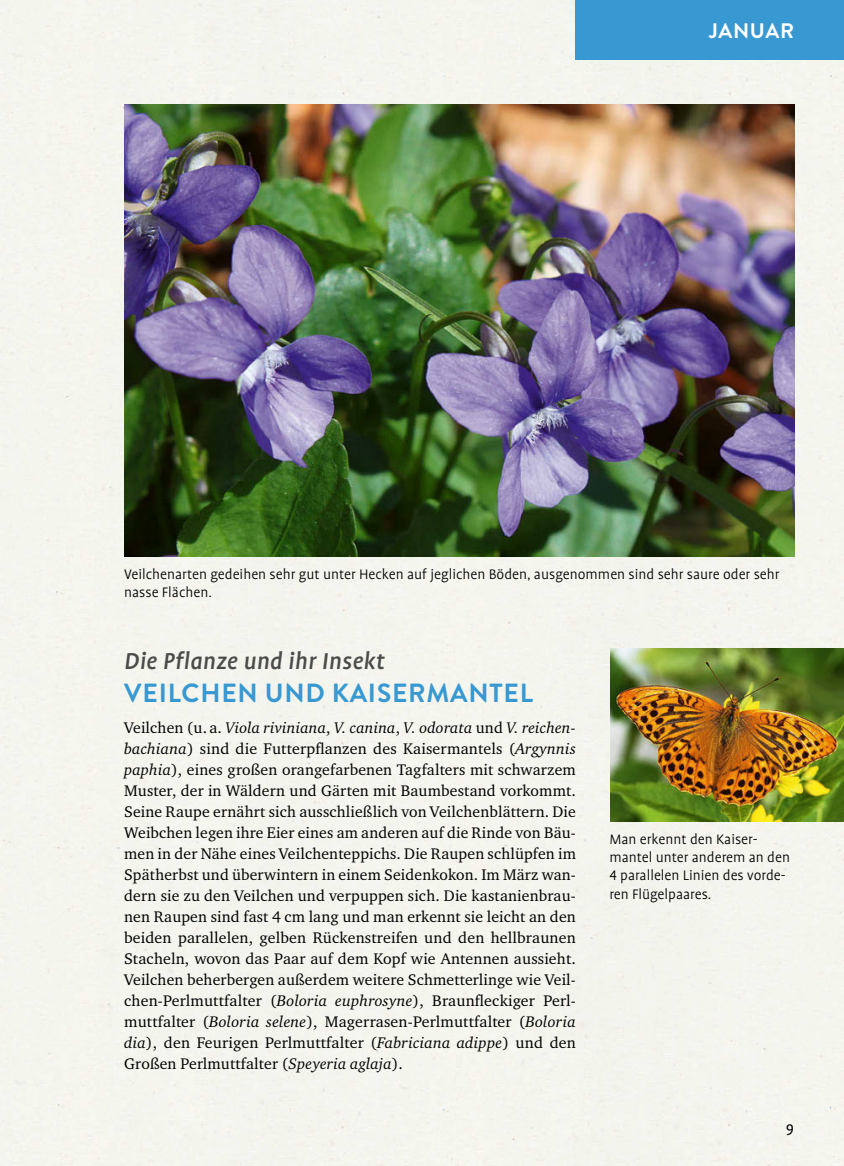
<style>
.page{position:relative;width:844px;height:1166px;background:#fff}
.page>*{position:absolute;margin:0;border:0;box-sizing:border-box;transform-origin:0 0}
.t1{font:700 26.25px "Brandon Grotesque";letter-spacing:.03em;color:#3798d2}
.t2{font:italic 500 26.25px "UV Profile Tab";letter-spacing:.01em;color:#4b4b4a}
.t3{font:700 21px "Brandon Grotesque";letter-spacing:.03em;color:#fff}
.t4{font:17.5px "UV Profile Tab";color:#000}
.t5{font:15.75px/21px "Charter ITC Pro";letter-spacing:.01em;color:#000;text-align:justify}
.t6{font:300 15.75px/18.4px "UV Profile Tab";color:#000}
.s1{font-style:italic}
</style>
<div class="page">
<div style="left:0;top:0;width:843px;height:1166px;background:#f4f5ed"></div>
<img style="left:124px;top:104px;width:670px;height:453px">
<img style="left:610px;top:649px;width:233px;height:172px">
<div style="left:575px;top:0;width:268px;height:60px;background:#3798d2"></div>
<h2 class="t3" style="left:709px;top:16px;width:86px">JANUAR</h2>
<p class="t6" style="left:124px;top:565px;width:656px">Veilchenarten gedeihen sehr gut unter Hecken auf jeglichen Böden, ausgenommen sind sehr saure oder sehr nasse Flächen.</p>
<h1 class="t2" style="left:124px;top:647px;width:262px">Die Pflanze und ihr Insekt</h1>
<h1 class="t1" style="left:124px;top:675px;width:410px">VEILCHEN UND KAISERMANTEL</h1>
<p class="t5" style="left:124px;top:717px;width:453px">Veilchen (u. a. <span class="s1">Viola riviniana</span>, <span class="s1">V. canina</span>, <span class="s1">V. odorata</span> und <span class="s1">V. reichen&shy;bachiana</span>) sind die Futterpflanzen des Kaisermantels (<span class="s1">Argynnis paphia</span>), eines großen orangefarbenen Tagfalters mit schwarzem Muster, der in Wäldern und Gärten mit Baumbestand vorkommt.<br>Seine Raupe ernährt sich ausschließlich von Veilchenblättern. Die Weibchen legen ihre Eier eines am anderen auf die Rinde von Bäu&shy;men in der Nähe eines Veilchenteppichs. Die Raupen schlüpfen im Spätherbst und überwintern in einem Seidenkokon. Im März wan&shy;dern sie zu den Veilchen und verpuppen sich. Die kastanienbrau&shy;nen Raupen sind fast 4 cm lang und man erkennt sie leicht an den beiden parallelen, gelben Rückenstreifen und den hellbraunen Stacheln, wovon das Paar auf dem Kopf wie Antennen aussieht.<br>Veilchen beherbergen außerdem weitere Schmetterlinge wie Veil&shy;chen-Perlmuttfalter (<span class="s1">Boloria euphrosyne</span>), Braunfleckiger Perl&shy;muttfalter (<span class="s1">Boloria selene</span>), Magerrasen-Perlmuttfalter (<span class="s1">Boloria dia</span>), den Feurigen Perlmuttfalter (<span class="s1">Fabriciana adippe</span>) und den Großen Perlmuttfalter (<span class="s1">Speyeria aglaja</span>).</p>
<p class="t6" style="left:609px;top:830px;width:182px">Man erkennt den Kaiser&shy;mantel unter anderem an den<br>4 parallelen Linien des vorde&shy;ren Flügelpaares.</p>
<p class="t4" style="left:785px;top:1120px;width:10px">9</p>
</div>
